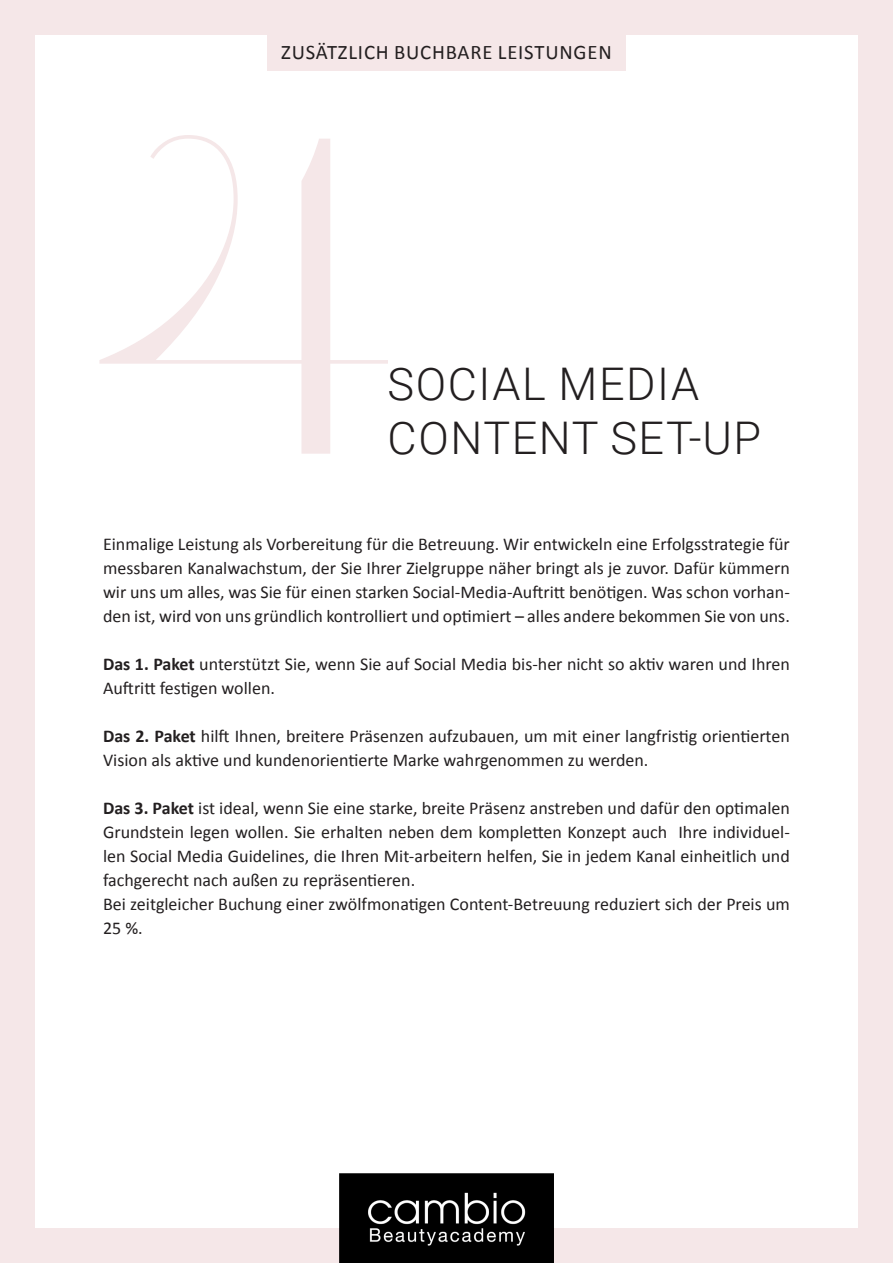
<style>
.page{position:relative;width:893px;height:1263px;background:#fff}
.page>*{position:absolute;margin:0;border:0;box-sizing:border-box;transform-origin:0 0}
.t1{font:300 450px "Lust Sans";color:#f5e7e8}
.t2{font:300 45px "Roboto";letter-spacing:.035em;color:#231f20}
.Text{font:20.7px "Calibri";letter-spacing:.04em;color:#231f20}
.Text-2{font:18px/24px "Calibri";color:#231f20}
.s1{font-weight:700}
</style>
<div class="page">
<div style="left:0;top:0;width:893px;height:34px;background:#f5e7e8"></div>
<div style="left:0;top:0;width:34px;height:1263px;background:#f5e7e8"></div>
<div style="left:859px;top:0;width:34px;height:1263px;background:#f5e7e8"></div>
<div style="left:0;top:1229px;width:893px;height:34px;background:#f5e7e8"></div>
<img style="left:340px;top:1174px;width:213px;height:89px">
<div style="left:267px;top:33px;width:359px;height:37px;background:#f5e7e8"></div>
<p class="Text" style="left:281px;top:37px;width:332px">ZUSÄTZLICH BUCHBARE LEISTUNGEN</p>
<p class="t1" style="left:85px;top:33px;width:319px">4</p>
<p class="t2" style="left:388px;top:352px;width:313px">SOCIAL MEDIA</p>
<p class="t2" style="left:388px;top:406px;width:375px">CONTENT SET-UP</p>
<p class="Text-2" style="left:103px;top:532px;width:688px;text-align:justify">Einmalige Leistung als Vorbereitung für die Betreuung. Wir entwickeln eine Erfolgsstrategie für messbaren Kanalwachstum, der Sie Ihrer Zielgruppe näher bringt als je zuvor. Dafür kümmern wir uns um alles, was Sie für einen starken Social-Media-Auftritt benötigen. Was schon vorhan&shy;den ist, wird von uns gründlich kontrolliert und optimiert – alles andere bekommen Sie von uns.</p>
<p class="Text-2" style="left:103px;top:652px;width:688px"><span class="s1">Das 1. Paket</span> unterstützt Sie, wenn Sie auf Social Media bis-her nicht so aktiv waren und Ihren<br>Auftritt festigen wollen.</p>
<p class="Text-2" style="left:103px;top:724px;width:688px"><span class="s1">Das 2. Paket</span> hilft Ihnen, breitere Präsenzen aufzubauen, um mit einer langfristig orientierten<br>Vision als aktive und kundenorientierte Marke wahrgenommen zu werden.</p>
<p class="Text-2" style="left:103px;top:796px;width:688px;text-align:justify"><span class="s1">Das 3. Paket</span> ist ideal, wenn Sie eine starke, breite Präsenz anstreben und dafür den optimalen Grundstein legen wollen. Sie erhalten neben dem kompletten Konzept auch Ihre individuel&shy;len Social Media Guidelines, die Ihren Mit-arbeitern helfen, Sie in jedem Kanal einheitlich und fachgerecht nach außen zu repräsentieren.</p>
<p class="Text-2" style="left:103px;top:892px;width:688px">Bei zeitgleicher Buchung einer zwölfmonatigen Content-Betreuung reduziert sich der Preis um<br>25 %.</p>
</div>
